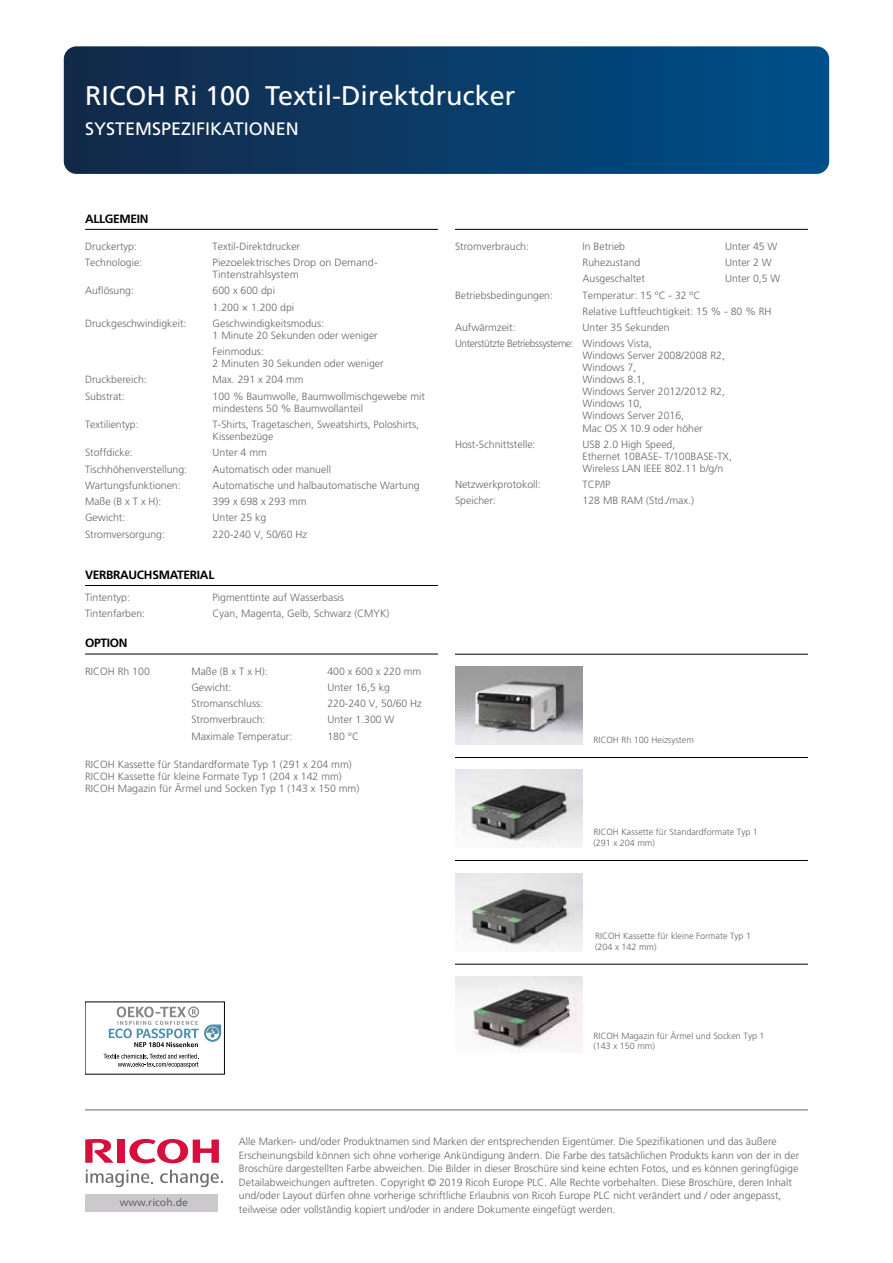
<style>
.page{position:relative;width:893px;height:1263px;background:#fff}
.page>*{position:absolute;margin:0;border:0;box-sizing:border-box;transform-origin:0 0}
.t1{font:27px "Frutiger LT Std";color:#fff}
.t2{font:18px "Frutiger LT Std";color:#fff}
.t3{font:700 12px "Frutiger LT Std";letter-spacing:-.025em;color:#000}
.t4{font:300 10.5px/12px "Frutiger LT Std";color:#646669}
.t5{font:300 10.5px/13.5px "Frutiger";color:#64656a}
.t6{font:300 10.5px/16.2px "Frutiger LT Std";letter-spacing:-.03em;color:#646669}
.t7{font:300 10.5px/12px "Frutiger LT Std";color:#646669;scale:1.04 1}
.t8{font:10.5px "Frutiger LT Std";color:#64656a}
.t9{font:300 9px/10.5px "Frutiger LT Std";color:#646669}
</style>
<div class="page">
<svg style="left:64px;top:46px;width:765px;height:128px;background:#0a3c69"></svg>
<hr style="left:85px;top:229px;width:353px;height:1px;background:#000">
<hr style="left:85px;top:585px;width:353px;height:1px;background:#000">
<hr style="left:85px;top:654px;width:353px;height:1px;background:#000">
<hr style="left:455px;top:229px;width:353px;height:1px;background:#000">
<svg style="left:129px;top:1139px;width:90px;height:24px"></svg>
<div style="left:117px;top:1139px;width:8px;height:24px;background:#d60f3c"></div>
<svg style="left:85px;top:1139px;width:29px;height:24px"></svg>
<svg style="left:86px;top:1170px;width:67px;height:18px"></svg>
<svg style="left:160px;top:1170px;width:63px;height:18px"></svg>
<div style="left:85px;top:1194px;width:133px;height:17px;background:#cbc9cb"></div>
<hr style="left:85px;top:1109px;width:723px;height:1px;background:#64656a">
<img style="left:455px;top:667px;width:127px;height:77px">
<img style="left:455px;top:976px;width:128px;height:76px">
<img style="left:455px;top:873px;width:128px;height:77px">
<hr style="left:455px;top:654px;width:353px;height:1px;background:#000">
<hr style="left:455px;top:757px;width:353px;height:1px;background:#000">
<hr style="left:455px;top:964px;width:353px;height:1px;background:#000">
<hr style="left:455px;top:860px;width:353px;height:1px;background:#000">
<svg style="left:104px;top:1054px;width:95px;height:14px"></svg>
<svg style="left:109px;top:1006px;width:112px;height:41px"></svg>
<img style="left:455px;top:770px;width:128px;height:76px">
<h1 class="t1" style="left:85px;top:80px;width:432px">RICOH Ri 100 Textil-Direktdrucker</h1>
<h2 class="t2" style="left:85px;top:118px;width:215px">SYSTEMSPEZIFIKATIONEN</h2>
<p class="t3" style="left:85px;top:211px;width:65px">ALLGEMEIN</p>
<p class="t4" style="left:85px;top:240px;width:53px">Druckertyp:</p>
<p class="t4" style="left:213px;top:240px;width:89px">Textil-Direktdrucker</p>
<p class="t4" style="left:85px;top:257px;width:59px">Technologie:</p>
<p class="t7" style="left:213px;top:257px;width:160px">Piezoelektrisches Drop on Demand-<br>Tintenstrahlsystem</p>
<p class="t4" style="left:85px;top:285px;width:51px">Auflösung:</p>
<p class="t4" style="left:213px;top:283px;width:83px;line-height:16.2px">600 x 600 dpi<br>1.200 × 1.200 dpi</p>
<p class="t4" style="left:85px;top:317px;width:103px">Druckgeschwindigkeit:</p>
<p class="t4" style="left:213px;top:317px;width:167px">Geschwindigkeitsmodus:<br>1 Minute 20 Sekunden oder weniger</p>
<p class="t4" style="left:213px;top:346px;width:172px">Feinmodus:<br>2 Minuten 30 Sekunden oder weniger</p>
<p class="t4" style="left:85px;top:374px;width:63px">Druckbereich:</p>
<p class="t4" style="left:213px;top:374px;width:93px">Max. 291 x 204 mm</p>
<p class="t4" style="left:85px;top:390px;width:41px">Substrat:</p>
<p class="t4" style="left:213px;top:390px;width:214px">100 % Baumwolle, Baumwollmischgewebe mit mindestens 50 % Baumwollanteil</p>
<p class="t4" style="left:85px;top:418px;width:55px">Textilientyp:</p>
<p class="t4" style="left:213px;top:418px;width:208px">T-Shirts, Tragetaschen, Sweatshirts, Poloshirts,<br>Kissenbezüge</p>
<p class="t4" style="left:85px;top:447px;width:49px">Stoffdicke:</p>
<p class="t4" style="left:213px;top:447px;width:56px">Unter 4 mm</p>
<p class="t4" style="left:85px;top:463px;width:104px">Tischhöhenverstellung:</p>
<p class="t4" style="left:213px;top:463px;width:120px">Automatisch oder manuell</p>
<p class="t4" style="left:85px;top:479px;width:97px">Wartungsfunktionen:</p>
<p class="t4" style="left:213px;top:479px;width:209px">Automatische und halbautomatische Wartung</p>
<p class="t4" style="left:85px;top:496px;width:78px">Maße (B x T x H):</p>
<p class="t4" style="left:213px;top:496px;width:95px">399 x 698 x 293 mm</p>
<p class="t4" style="left:85px;top:512px;width:42px">Gewicht:</p>
<p class="t4" style="left:213px;top:512px;width:55px">Unter 25 kg</p>
<p class="t4" style="left:85px;top:528px;width:81px">Stromversorgung:</p>
<p class="t4" style="left:213px;top:528px;width:96px">220-240 V, 50/60 Hz</p>
<p class="t3" style="left:85px;top:568px;width:131px">VERBRAUCHSMATERIAL</p>
<p class="t4" style="left:85px;top:591px;width:46px">Tintentyp:</p>
<p class="t4" style="left:213px;top:591px;width:133px">Pigmenttinte auf Wasserbasis</p>
<p class="t4" style="left:85px;top:608px;width:62px">Tintenfarben:</p>
<p class="t4" style="left:213px;top:608px;width:178px">Cyan, Magenta, Gelb, Schwarz (CMYK)</p>
<p class="t3" style="left:85px;top:636px;width:44px">OPTION</p>
<p class="t4" style="left:85px;top:665px;width:66px">RICOH Rh 100</p>
<p class="t4" style="left:191px;top:665px;width:78px">Maße (B x T x H):</p>
<p class="t4" style="left:327px;top:665px;width:95px">400 x 600 x 220 mm</p>
<p class="t4" style="left:191px;top:681px;width:42px">Gewicht:</p>
<p class="t4" style="left:327px;top:681px;width:64px">Unter 16,5 kg</p>
<p class="t4" style="left:191px;top:698px;width:73px">Stromanschluss:</p>
<p class="t4" style="left:327px;top:698px;width:96px">220-240 V, 50/60 Hz</p>
<p class="t4" style="left:191px;top:714px;width:76px">Stromverbrauch:</p>
<p class="t4" style="left:327px;top:714px;width:69px">Unter 1.300 W</p>
<p class="t4" style="left:191px;top:730px;width:102px">Maximale Temperatur:</p>
<p class="t4" style="left:327px;top:730px;width:33px">180 °C</p>
<p class="t4" style="left:85px;top:758px;width:276px">RICOH Kassette für Standardformate Typ 1 (291 x 204 mm)<br>RICOH Kassette für kleine Formate Typ 1 (204 x 142 mm)<br>RICOH Magazin für Ärmel und Socken Typ 1 (143 x 150 mm)</p>
<p class="t4" style="left:455px;top:240px;width:76px">Stromverbrauch:</p>
<p class="t4" style="left:583px;top:240px;width:44px">In Betrieb</p>
<p class="t4" style="left:725px;top:240px;width:54px">Unter 45 W</p>
<p class="t4" style="left:583px;top:257px;width:59px">Ruhezustand</p>
<p class="t4" style="left:725px;top:257px;width:48px">Unter 2 W</p>
<p class="t4" style="left:583px;top:273px;width:64px">Ausgeschaltet</p>
<p class="t4" style="left:725px;top:273px;width:57px">Unter 0,5 W</p>
<p class="t4" style="left:455px;top:289px;width:100px">Betriebsbedingungen:</p>
<p class="t4" style="left:583px;top:287px;width:191px;line-height:16.2px">Temperatur: 15 ºC - 32 ºC<br>Relative Luftfeuchtigkeit: 15 % - 80 % RH</p>
<p class="t4" style="left:455px;top:322px;width:62px">Aufwärmzeit:</p>
<p class="t6" style="left:455px;top:320px;width:216px;text-indent:128px">Unter 35 Sekunden<br>Unterstützte Betriebssysteme: Windows Vista,</p>
<p class="t4" style="left:583px;top:350px;width:144px">Windows Server 2008/2008 R2,<br>Windows 7,<br>Windows 8.1,<br>Windows Server 2012/2012 R2,<br>Windows 10,<br>Windows Server 2016,<br>Mac OS X 10.9 oder höher</p>
<p class="t4" style="left:455px;top:438px;width:82px">Host-Schnittstelle:</p>
<p class="t4" style="left:583px;top:438px;width:151px">USB 2.0 High Speed,<br>Ethernet 10BASE- T/100BASE-TX,<br>Wireless LAN IEEE 802.11 b/g/n</p>
<p class="t4" style="left:455px;top:478px;width:87px">Netzwerkprotokoll:</p>
<p class="t4" style="left:583px;top:478px;width:30px">TCP/IP</p>
<p class="t4" style="left:455px;top:495px;width:42px">Speicher:</p>
<p class="t4" style="left:583px;top:495px;width:113px">128 MB RAM (Std./max.)</p>
<p class="t9" style="left:593px;top:735px;width:102px">RICOH Rh 100 Heizsystem</p>
<p class="t9" style="left:593px;top:827px;width:166px">RICOH Kassette für Standardformate Typ 1 (291 x 204 mm)</p>
<p class="t9" style="left:595px;top:931px;width:158px">RICOH Kassette für kleine Formate Typ 1 (204 x 142 mm)</p>
<p class="t9" style="left:593px;top:1030px;width:173px">RICOH Magazin für Ärmel und Socken Typ 1 (143 x 150 mm)</p>
<p class="t8" style="left:120px;top:1196px;width:70px">www.ricoh.de</p>
<p class="t5" style="left:239px;top:1135px;width:562px">Alle Marken- und/oder Produktnamen sind Marken der entsprechenden Eigentümer. Die Spezifikationen und das äußere Erscheinungsbild können sich ohne vorherige Ankündigung ändern. Die Farbe des tatsächlichen Produkts kann von der in der Broschüre dargestellten Farbe abweichen. Die Bilder in dieser Broschüre sind keine echten Fotos, und es können geringfügige Detailabweichungen auftreten. Copyright © 2019 Ricoh Europe PLC. Alle Rechte vorbehalten. Diese Broschüre, deren Inhalt und/oder Layout dürfen ohne vorherige schriftliche Erlaubnis von Ricoh Europe PLC nicht verändert und / oder angepasst, teilweise oder vollständig kopiert und/oder in andere Dokumente eingefügt werden.</p>
</div>
